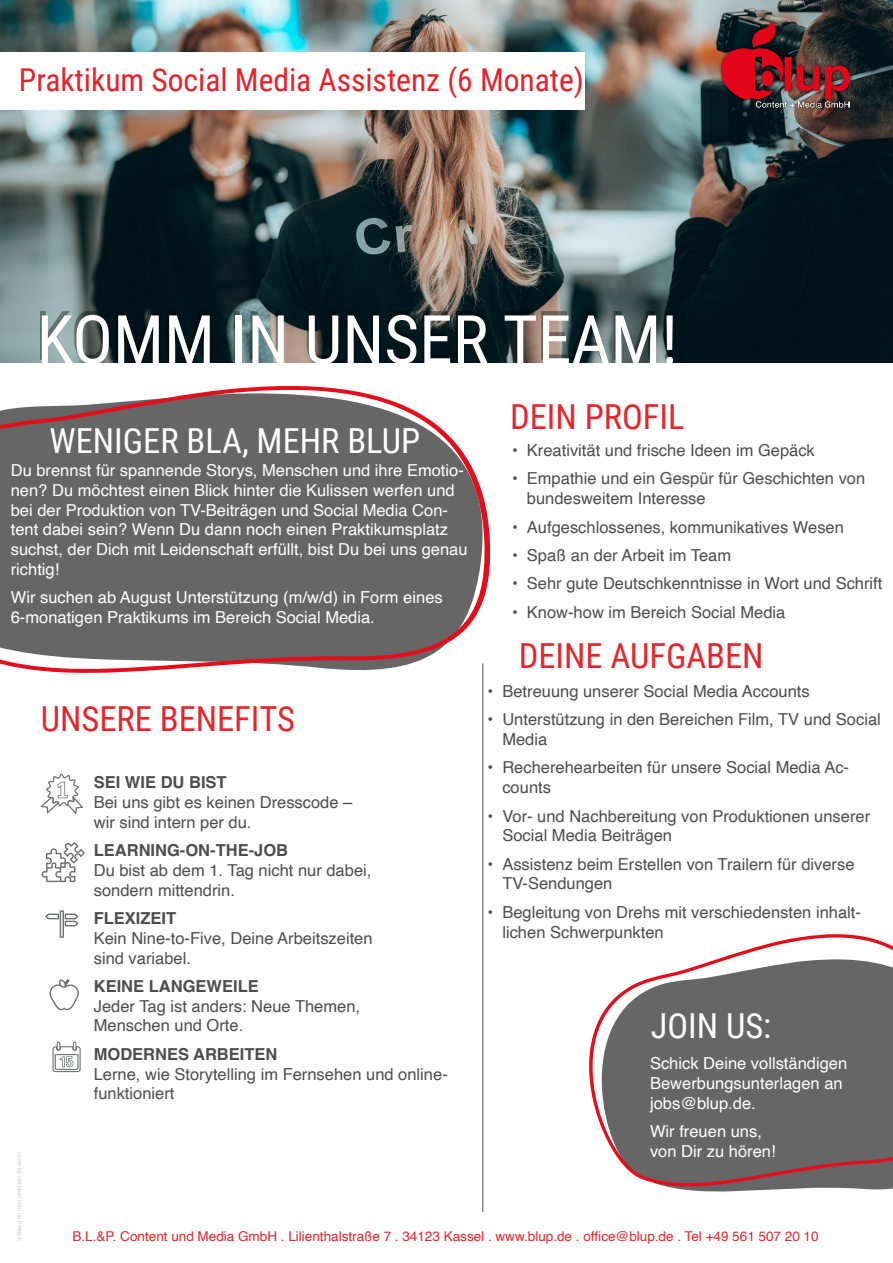
<style>
.page{position:relative;width:893px;height:1263px;background:#fff}
.page>*{position:absolute;margin:0;border:0;box-sizing:border-box;transform-origin:0 0}
.t1{font:67.5px "Roboto Condensed";color:#fff}
.t2{font:34.5px "Roboto Condensed";color:#e7242c}
.t3{font:34.5px "Roboto Condensed";color:#fff}
.t4{font:31.5px "Roboto Condensed";color:#e91f2a}
.t5{font:16.5px/19.8px "Helvetica";color:#4d4d4d}
.t6{font:16.5px/19.8px "Helvetica";color:#fff}
.t7{font:13.5px "Helvetica";color:#e7242c}
.t8{font:6px "Helvetica";color:#ccc}
.s1{font-weight:700}
</style>
<div class="page">
<img style="left:0;top:0;width:893px;height:362px">
<svg style="left:589px;top:934px;width:304px;height:255px;fill:#666"></svg>
<div style="left:718px;top:18px;width:136px;height:95px;background:#000;opacity:.75"></div>
<img style="left:722px;top:21px;width:127px;height:88px">
<div style="left:40px;top:311px;width:631px;height:49px;background:#000;opacity:.37"></div>
<div style="left:0;top:52px;width:584px;height:58px;background:#fff"></div>
<hr style="left:483px;top:663px;width:1px;height:549px;background:#4d4d4d">
<svg style="left:0;top:386px;width:491px;height:289px;background:#7e7676"></svg>
<svg style="left:41px;top:842px;width:44px;height:40px"></svg>
<svg style="left:53px;top:1041px;width:28px;height:31px"></svg>
<svg style="left:60px;top:910px;width:4px;height:28px"></svg>
<hr style="left:61px;top:912px;width:2px;height:24px;background:#6c6d70">
<svg style="left:65px;top:913px;width:13px;height:13px"></svg>
<svg style="left:45px;top:913px;width:14px;height:6px"></svg>
<svg style="left:49px;top:979px;width:30px;height:31px"></svg>
<svg style="left:41px;top:774px;width:42px;height:40px"></svg>
<p class="t4" style="left:19px;top:58px;width:567px">Praktikum Social Media Assistenz (6 Monate)</p>
<p class="t1" style="left:37px;top:292px;width:643px">KOMM IN UNSER TEAM!</p>
<p class="t3" style="left:49px;top:416px;width:372px">WENIGER BLA, MEHR BLUP</p>
<p class="t6" style="left:11px;top:461px;width:458px">Du brennst für spannende Storys, Menschen und ihre Emotio&shy;nen? Du möchtest einen Blick hinter die Kulissen werfen und bei der Produktion von TV-Beiträgen und Social Media Con&shy;tent dabei sein? Wenn Du dann noch einen Praktikumsplatz suchst, der Dich mit Leidenschaft erfüllt, bist Du bei uns genau richtig!</p>
<p class="t6" style="left:11px;top:588px;width:433px">Wir suchen ab August Unterstützung (m/w/d) in Form eines<br>6-monatigen Praktikums im Bereich Social Media.</p>
<p class="t2" style="left:510px;top:392px;width:176px">DEIN PROFIL</p>
<p class="t5" style="left:512px;top:441px;width:304px">• Kreativität und frische Ideen im Gepäck</p>
<p class="t5" style="left:527px;top:469px;width:340px;text-indent:-15px">• Empathie und ein Gespür für Geschichten von bundesweitem Interesse</p>
<p class="t5" style="left:512px;top:517px;width:333px">• Aufgeschlossenes, kommunikatives Wesen</p>
<p class="t5" style="left:512px;top:546px;width:221px">• Spaß an der Arbeit im Team</p>
<p class="t5" style="left:512px;top:574px;width:372px">• Sehr gute Deutschkenntnisse in Wort und Schrift</p>
<p class="t5" style="left:512px;top:602px;width:275px">• Know-how im Bereich Social Media</p>
<p class="t8" style="left:25px;top:1152px;width:90px;rotate:90deg">icons by rawpixel.com on Freepik</p>
<p class="t2" style="left:41px;top:694px;width:256px">UNSERE BENEFITS</p>
<p class="t5" style="left:94px;top:773px;width:260px"><span class="s1">SEI WIE DU BIST<br></span>Bei uns gibt es keinen Dresscode – wir sind intern per du.</p>
<p class="t5" style="left:94px;top:841px;width:279px"><span class="s1">LEARNING-ON-THE-JOB<br></span>Du bist ab dem 1. Tag nicht nur dabei, sondern mittendrin.</p>
<p class="t5" style="left:94px;top:909px;width:280px"><span class="s1">FLEXIZEIT<br></span>Kein Nine-to-Five, Deine Arbeitszeiten sind variabel.</p>
<p class="t5" style="left:94px;top:977px;width:268px"><span class="s1">KEINE LANGEWEILE<br></span>Jeder Tag ist anders: Neue Themen,<br>Menschen und Orte.</p>
<p class="t5" style="left:94px;top:1044px;width:356px"><span class="s1">MODERNES ARBEITEN<br></span>Lerne, wie Storytelling im Fernsehen und online&shy;funktioniert</p>
<p class="t2" style="left:519px;top:631px;width:246px">DEINE AUFGABEN</p>
<p class="t5" style="left:487px;top:682px;width:324px">• Betreuung unserer Social Media Accounts</p>
<p class="t5" style="left:502px;top:710px;width:380px;text-indent:-15px">• Unterstützung in den Bereichen Film, TV und Social<br>Media</p>
<p class="t5" style="left:502px;top:758px;width:348px;text-indent:-15px">• Recherehearbeiten für unsere Social Media Ac&shy;counts</p>
<p class="t5" style="left:502px;top:806px;width:369px;text-indent:-15px">• Vor- und Nachbereitung von Produktionen unserer<br>Social Media Beiträgen</p>
<p class="t5" style="left:502px;top:854px;width:354px;text-indent:-15px">• Assistenz beim Erstellen von Trailern für diverse<br>TV-Sendungen</p>
<p class="t5" style="left:502px;top:902px;width:360px;text-indent:-15px">• Begleitung von Drehs mit verschiedensten inhalt&shy;lichen Schwerpunkten</p>
<p class="t3" style="left:651px;top:1001px;width:122px">JOIN US:</p>
<p class="t6" style="left:650px;top:1054px;width:199px">Schick Deine vollständigen<br>Bewerbungsunterlagen an jobs@blup.de.</p>
<p class="t6" style="left:650px;top:1122px;width:127px">Wir freuen uns, von Dir zu hören!</p>
<p class="t7" style="left:73px;top:1226px;width:748px">B.L.&amp;P. Content und Media GmbH . Lilienthalstraße 7 . 34123 Kassel . www.blup.de . office@blup.de . Tel +49 561 507 20 10</p>
</div>
